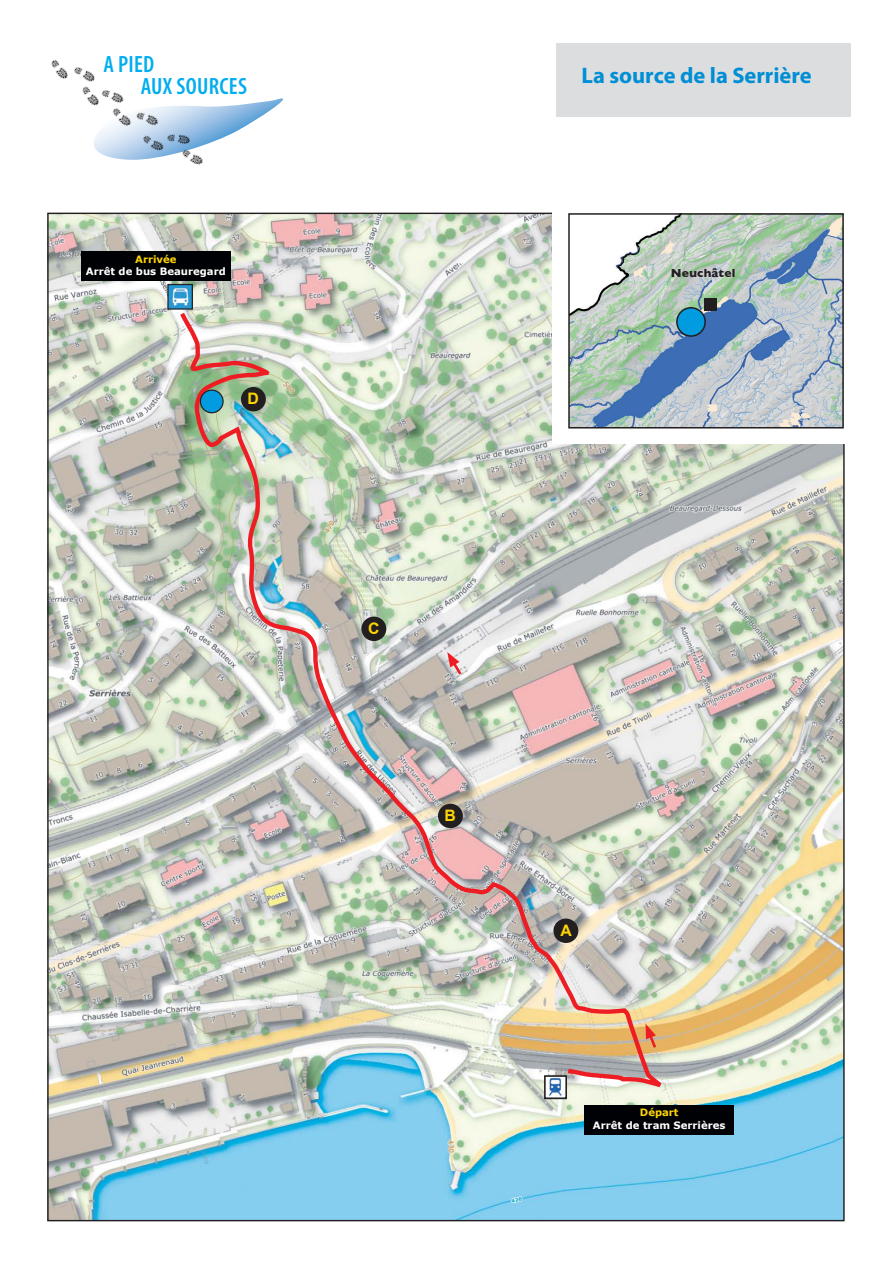
<style>
.page{position:relative;width:893px;height:1263px;background:#fff}
.page>*{position:absolute;margin:0;border:0;box-sizing:border-box;transform-origin:0 0}
.t1{font:600 condensed 23.7px/22.5px "Myriad Pro";letter-spacing:.01em;color:#00aeef}
.Titre_excursion{font:700 22.5px "Myriad Pro";color:#008ed4}
.t2{font:700 15.75px "Arial";color:#fed503}
.t3{font:700 12px "Gill Sans";letter-spacing:.02em;color:#231f20}
.t4{font:700 10.2px "Verdana";color:#fff}
.t5{font:700 10.2px "Verdana";color:#fed503}
</style>
<div class="page">
<div style="left:557px;top:44px;width:294px;height:73px;background:#dcdddf"></div>
<svg style="left:213px;top:98px;width:70px;height:44px"></svg>
<img style="left:47px;top:60px;width:166px;height:153px">
<img style="left:49px;top:215px;width:794px;height:1004px">
<img style="left:547px;top:1089px;width:17px;height:7px">
<div style="left:544px;top:1075px;width:23px;height:24px;border:2px solid #231f20"></div>
<div style="left:585px;top:1104px;width:149px;height:30px;background:#000104"></div>
<img style="left:178px;top:309px;width:486px;height:780px">
<div style="left:81px;top:251px;width:150px;height:30px;background:#000104"></div>
<div style="left:552px;top:196px;width:308px;height:248px;background:#fff"></div>
<img style="left:571px;top:216px;width:270px;height:209px">
<div style="left:568px;top:213px;width:276px;height:215px;border:2px solid #231f20"></div>
<div style="left:704px;top:298px;width:12px;height:13px;background:#231f20"></div>
<div style="left:677px;top:308px;width:28px;height:28px;background:#009cdf;border-radius:50%"></div>
<div style="left:676px;top:307px;width:30px;height:30px;border:2px solid #231f20;border-radius:50%"></div>
<div style="left:200px;top:390px;width:23px;height:23px;background:#009cdf;border-radius:50%"></div>
<div style="left:200px;top:389px;width:24px;height:24px;border:1px solid #231f20;border-radius:50%"></div>
<img style="left:169px;top:286px;width:22px;height:22px">
<div style="left:167px;top:284px;width:26px;height:26px;border:1px solid #231f20"></div>
<p class="t1" style="left:141px;top:53px;width:108px;text-indent:-37px">A PIED<br>AUX SOURCES</p>
<p class="Titre_excursion" style="left:581px;top:61px;width:232px">La source de la Serrière</p>
<p class="t5" style="left:135px;top:252px;width:43px">Arrivée</p>
<p class="t4" style="left:86px;top:264px;width:141px">Arrêt de bus Beauregard</p>
<p class="t3" style="left:671px;top:263px;width:66px">Neuchâtel</p>
<p class="t2" style="left:248px;top:388px;width:13px">D</p>
<p class="t2" style="left:368px;top:618px;width:13px">C</p>
<p class="t2" style="left:445px;top:805px;width:13px">B</p>
<p class="t2" style="left:560px;top:920px;width:13px">A</p>
<p class="t5" style="left:640px;top:1105px;width:40px">Départ</p>
<p class="t4" style="left:593px;top:1117px;width:134px">Arrêt de tram Serrières</p>
</div>
